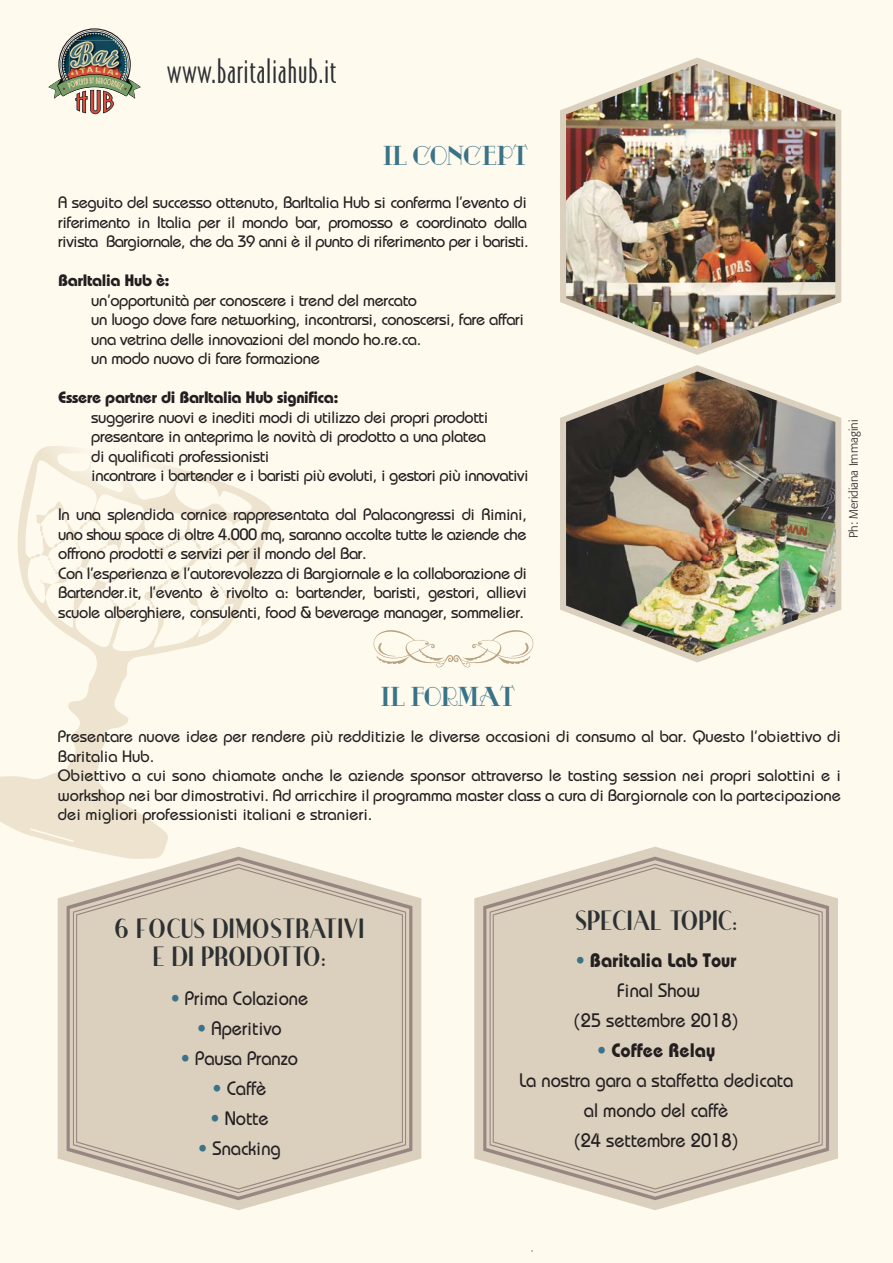
<style>
.page{position:relative;width:893px;height:1263px;background:#fffaee}
.page>*{position:absolute;margin:0;border:0;box-sizing:border-box;transform-origin:0 0}
.t1{font:300 31.95px "Bodega Sans";letter-spacing:.025em;color:#2c3032;scale:1.09 1}
.t2{font:27px/28.5px "Ironick NF";color:#2c3032;text-align:center}
.t3{font:27px "Odalisque NF";letter-spacing:-.03em;color:#3a7387;scale:.88 1}
.t4{font:500 19.5px/30px "Bauhaus";color:#231f20;text-align:center;scale:.94 1}
.t5{font:500 16.5px/19.5px "Bauhaus";letter-spacing:-.02em;color:#231f20}
.t6{font:500 16.5px/19.5px "Bauhaus";color:#231f20}
.t7{font:700 16.5px "Bauhaus";letter-spacing:-.02em;color:#231f20}
.t8{font:300 12px "Formata";color:#231f20}
.s1{color:#3a7387}
.s2{font-weight:700}
</style>
<div class="page">
<img style="left:560px;top:57px;width:281px;height:298px">
<img style="left:560px;top:365px;width:281px;height:297px">
<svg style="left:0;top:446px;width:272px;height:401px"></svg>
<svg style="left:236px;top:546px;width:5px;height:3px"></svg>
<svg style="left:31px;top:501px;width:196px;height:126px"></svg>
<img style="left:49px;top:28px;width:92px;height:86px">
<svg style="left:58px;top:847px;width:363px;height:363px"></svg>
<svg style="left:67px;top:857px;width:345px;height:343px"></svg>
<svg style="left:73px;top:864px;width:333px;height:329px"></svg>
<svg style="left:76px;top:867px;width:327px;height:322px;background:#dacebc"></svg>
<svg style="left:474px;top:847px;width:364px;height:363px"></svg>
<svg style="left:483px;top:857px;width:346px;height:343px"></svg>
<svg style="left:490px;top:864px;width:333px;height:329px"></svg>
<svg style="left:493px;top:867px;width:327px;height:322px;background:#dacebc"></svg>
<svg style="left:373px;top:630px;width:161px;height:38px"></svg>
<h1 class="t1" style="left:167px;top:53px;width:157px">www.baritaliahub.it</h1>
<h2 class="t3" style="left:383px;top:140px;width:167px">IL CONCEPT</h2>
<p class="t5" style="left:58px;top:194px;width:472px;text-align:justify">A seguito del successo ottenuto, BarItalia Hub si conferma l’evento di riferimento in Italia per il mondo bar, promosso e coordinato dalla rivista Bargiornale, che da 39 anni è il punto di riferimento per i baristi.</p>
<p class="t7" style="left:58px;top:274px;width:113px">BarItalia Hub è:</p>
<p class="t5" style="left:91px;top:292px;width:434px">un’opportunità per conoscere i trend del mercato<br>un luogo dove fare networking, incontrarsi, conoscersi, fare affari una vetrina delle innovazioni del mondo ho.re.ca.<br>un modo nuovo di fare formazione</p>
<p class="t7" style="left:58px;top:391px;width:282px">Essere partner di BarItalia Hub significa:</p>
<p class="t5" style="left:91px;top:409px;width:439px">suggerire nuovi e inediti modi di utilizzo dei propri prodotti presentare in anteprima le novità di prodotto a una platea<br>di qualificati professionisti<br>incontrare i bartender e i baristi più evoluti, i gestori più innovativi</p>
<p class="t5" style="left:58px;top:506px;width:470px">In una splendida cornice rappresentata dal Palacongressi di Rimini, uno show space di oltre 4.000 mq, saranno accolte tutte le aziende che offrono prodotti e servizi per il mondo del Bar.<br>Con l’esperienza e l’autorevolezza di Bargiornale e la collaborazione di Bartender.it, l’evento è rivolto a: bartender, baristi, gestori, allievi scuole alberghiere, consulenti, food &amp; beverage manager, sommelier.</p>
<h2 class="t3" style="left:381px;top:680px;width:154px">IL FORMAT</h2>
<p class="t8" style="left:848px;top:538px;width:120px;rotate:-90deg">Ph: Meridiana Immagini</p>
<p class="t6" style="left:58px;top:729px;width:785px">Presentare nuove idee per rendere più redditizie le diverse occasioni di consumo al bar. Questo l’obiettivo di Baritalia Hub.<br>Obiettivo a cui sono chiamate anche le aziende sponsor attraverso le tasting session nei propri salottini e i workshop nei bar dimostrativi. Ad arricchire il programma master class a cura di Bargiornale con la partecipazione dei migliori professionisti italiani e stranieri.</p>
<h2 class="t2" style="left:115px;top:914px;width:251px">6 FOCUS DIMOSTRATIVI<br>E DI PRODOTTO:</h2>
<p class="t4" style="left:171px;top:985px;width:148px"><span class="s1">•</span> Prima Colazione</p>
<p class="t4" style="left:197px;top:1015px;width:91px"><span class="s1">•</span> Aperitivo</p>
<p class="t4" style="left:181px;top:1045px;width:126px"><span class="s1">•</span> Pausa Pranzo</p>
<p class="t4" style="left:212px;top:1075px;width:59px"><span class="s1">•</span> Caffè</p>
<p class="t4" style="left:210px;top:1105px;width:63px"><span class="s1">•</span> Notte</p>
<p class="t4" style="left:198px;top:1135px;width:89px"><span class="s1">•</span> Snacking</p>
<h2 class="t2" style="left:575px;top:907px;width:163px">SPECIAL TOPIC:</h2>
<p class="t4" style="left:574px;top:947px;width:177px"><span class="s1">•</span> <span class="s2">Baritalia Lab Tour<br></span>Final Show<br>(25 settembre 2018)</p>
<p class="t4" style="left:519px;top:1037px;width:293px"><span class="s1">•</span> <span class="s2">Coffee Relay<br></span>La nostra gara a staffetta dedicata al mondo del caffè<br>(24 settembre 2018)</p>
</div>
